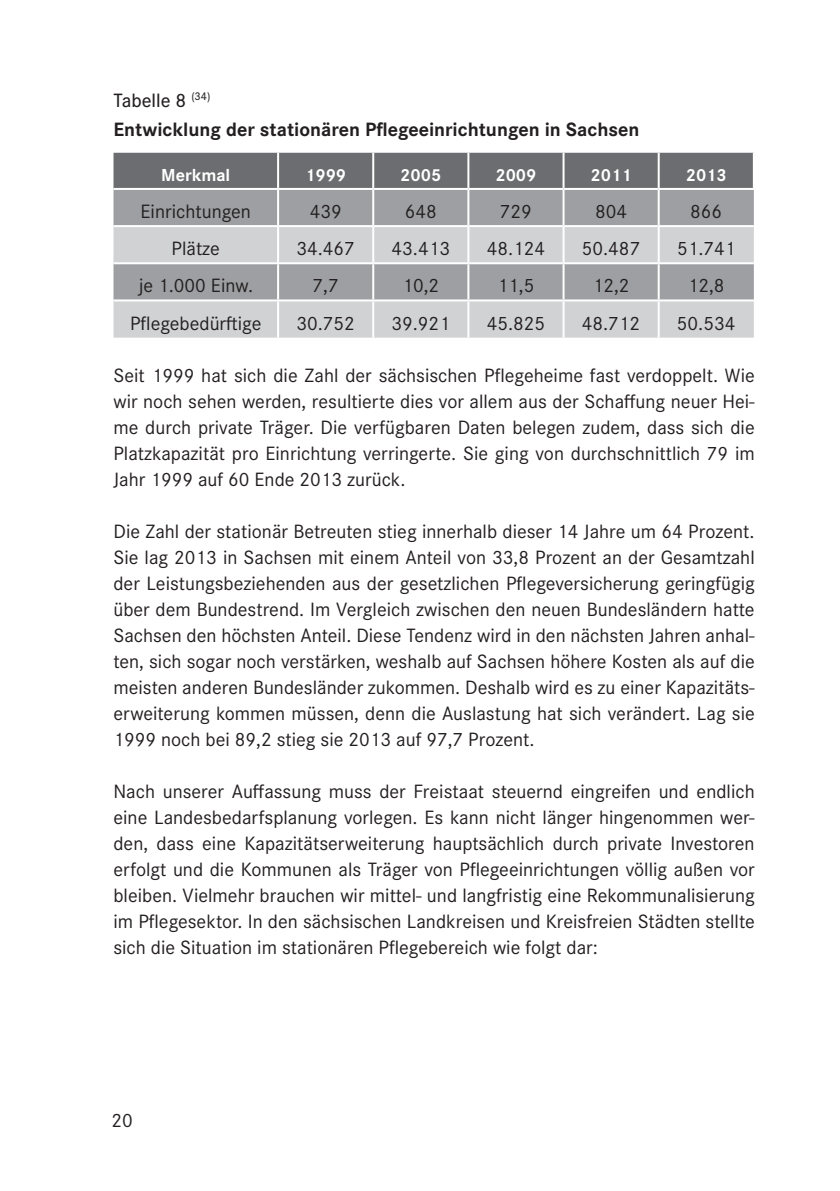
<style>
.page{position:relative;width:840px;height:1191px;background:#fff}
.page>*{position:absolute;margin:0;border:0;box-sizing:border-box;transform-origin:0 0}
.t1{font:20px/26px "Corporate S Pro";color:#231f20;text-align:justify}
.t2{font:700 20px/28.8px "Corporate S Pro";color:#231f20}
.t3{font:700 18px "Corporate S Pro";color:#fff}
.s1{font-weight:500}
</style>
<div class="page">
<div style="left:113px;top:153px;width:639px;height:35px;background:#6c6d70"></div>
<div style="left:113px;top:190px;width:640px;height:35px;background:#9d9fa2"></div>
<svg style="left:113px;top:227px;width:640px;height:111px;background:#c0c2c4"></svg>
<hr style="left:277px;top:190px;width:2px;height:35px;background:#fff">
<hr style="left:372px;top:190px;width:2px;height:35px;background:#fff">
<hr style="left:467px;top:190px;width:2px;height:35px;background:#fff">
<hr style="left:562px;top:190px;width:2px;height:35px;background:#fff">
<hr style="left:657px;top:190px;width:2px;height:35px;background:#fff">
<hr style="left:277px;top:227px;width:2px;height:35px;background:#fff">
<hr style="left:372px;top:227px;width:2px;height:35px;background:#fff">
<hr style="left:467px;top:227px;width:2px;height:35px;background:#fff">
<hr style="left:562px;top:227px;width:2px;height:35px;background:#fff">
<hr style="left:657px;top:227px;width:2px;height:35px;background:#fff">
<hr style="left:113px;top:262px;width:165px;height:2px;background:#fff">
<hr style="left:278px;top:262px;width:95px;height:2px;background:#fff">
<hr style="left:277px;top:264px;width:2px;height:35px;background:#fff">
<hr style="left:373px;top:262px;width:95px;height:2px;background:#fff">
<hr style="left:372px;top:264px;width:2px;height:35px;background:#fff">
<hr style="left:468px;top:262px;width:95px;height:2px;background:#fff">
<hr style="left:467px;top:264px;width:2px;height:35px;background:#fff">
<hr style="left:563px;top:262px;width:95px;height:2px;background:#fff">
<hr style="left:562px;top:264px;width:2px;height:35px;background:#fff">
<hr style="left:658px;top:262px;width:95px;height:2px;background:#fff">
<hr style="left:657px;top:264px;width:2px;height:35px;background:#fff">
<hr style="left:113px;top:299px;width:165px;height:2px;background:#fff">
<hr style="left:278px;top:299px;width:95px;height:2px;background:#fff">
<hr style="left:277px;top:301px;width:2px;height:37px;background:#fff">
<hr style="left:373px;top:299px;width:95px;height:2px;background:#fff">
<hr style="left:372px;top:301px;width:2px;height:37px;background:#fff">
<hr style="left:468px;top:299px;width:95px;height:2px;background:#fff">
<hr style="left:467px;top:301px;width:2px;height:37px;background:#fff">
<hr style="left:563px;top:299px;width:95px;height:2px;background:#fff">
<hr style="left:562px;top:301px;width:2px;height:37px;background:#fff">
<hr style="left:658px;top:299px;width:95px;height:2px;background:#fff">
<hr style="left:657px;top:301px;width:2px;height:37px;background:#fff">
<hr style="left:277px;top:153px;width:2px;height:35px;background:#fff">
<hr style="left:372px;top:153px;width:2px;height:35px;background:#fff">
<hr style="left:467px;top:153px;width:2px;height:35px;background:#fff">
<hr style="left:562px;top:153px;width:2px;height:35px;background:#fff">
<hr style="left:657px;top:153px;width:2px;height:35px;background:#fff">
<p class="t2" style="left:113px;top:84px;width:527px"><span class="s1">Tabelle 8</span> <sup>(34)<br></sup>Entwicklung der stationären Pflegeeinrichtungen in Sachsen</p>
<p class="t3" style="left:161px;top:161px;width:70px">Merkmal</p>
<p class="t3" style="left:305px;top:161px;width:43px">1999</p>
<p class="t3" style="left:400px;top:161px;width:43px">2005</p>
<p class="t3" style="left:495px;top:161px;width:43px">2009</p>
<p class="t3" style="left:590px;top:161px;width:43px">2011</p>
<p class="t3" style="left:685px;top:161px;width:43px">2013</p>
<p class="t1" style="left:140px;top:197px;width:112px">Einrichtungen</p>
<p class="t1" style="left:309px;top:197px;width:33px">439</p>
<p class="t1" style="left:404px;top:197px;width:33px">648</p>
<p class="t1" style="left:499px;top:197px;width:33px">729</p>
<p class="t1" style="left:594px;top:197px;width:33px">804</p>
<p class="t1" style="left:689px;top:197px;width:33px">866</p>
<p class="t1" style="left:171px;top:234px;width:50px">Plätze</p>
<p class="t1" style="left:296px;top:234px;width:60px">34.467</p>
<p class="t1" style="left:391px;top:234px;width:60px">43.413</p>
<p class="t1" style="left:486px;top:234px;width:60px">48.124</p>
<p class="t1" style="left:581px;top:234px;width:60px">50.487</p>
<p class="t1" style="left:676px;top:234px;width:60px">51.741</p>
<p class="t1" style="left:138px;top:271px;width:116px">je 1.000 Einw.</p>
<p class="t1" style="left:312px;top:271px;width:28px">7,7</p>
<p class="t1" style="left:402px;top:271px;width:38px">10,2</p>
<p class="t1" style="left:497px;top:271px;width:38px">11,5</p>
<p class="t1" style="left:592px;top:271px;width:38px">12,2</p>
<p class="t1" style="left:687px;top:271px;width:38px">12,8</p>
<p class="t1" style="left:130px;top:308px;width:133px">Pflegebedürftige</p>
<p class="t1" style="left:296px;top:308px;width:60px">30.752</p>
<p class="t1" style="left:391px;top:308px;width:60px">39.921</p>
<p class="t1" style="left:486px;top:308px;width:60px">45.825</p>
<p class="t1" style="left:581px;top:308px;width:60px">48.712</p>
<p class="t1" style="left:676px;top:308px;width:60px">50.534</p>
<p class="t1" style="left:113px;top:360px;width:642px">Seit 1999 hat sich die Zahl der sächsischen Pflegeheime fast verdoppelt. Wie wir noch sehen werden, resultierte dies vor allem aus der Schaffung neuer Hei&shy;me durch private Träger. Die verfügbaren Daten belegen zudem, dass sich die Platzkapazität pro Einrichtung verringerte. Sie ging von durchschnittlich 79 im Jahr 1999 auf 60 Ende 2013 zurück.</p>
<p class="t1" style="left:113px;top:516px;width:642px">Die Zahl der stationär Betreuten stieg innerhalb dieser 14 Jahre um 64 Prozent.<br>Sie lag 2013 in Sachsen mit einem Anteil von 33,8 Prozent an der Gesamtzahl der Leistungsbeziehenden aus der gesetzlichen Pflegeversicherung geringfügig über dem Bundestrend. Im Vergleich zwischen den neuen Bundesländern hatte Sachsen den höchsten Anteil. Diese Tendenz wird in den nächsten Jahren anhal&shy;ten, sich sogar noch verstärken, weshalb auf Sachsen höhere Kosten als auf die meisten anderen Bundesländer zukommen. Deshalb wird es zu einer Kapazitäts&shy;erweiterung kommen müssen, denn die Auslastung hat sich verändert. Lag sie 1999 noch bei 89,2 stieg sie 2013 auf 97,7 Prozent.</p>
<p class="t1" style="left:113px;top:776px;width:642px">Nach unserer Auffassung muss der Freistaat steuernd eingreifen und endlich eine Landesbedarfsplanung vorlegen. Es kann nicht länger hingenommen wer&shy;den, dass eine Kapazitätserweiterung hauptsächlich durch private Investoren erfolgt und die Kommunen als Träger von Pflegeeinrichtungen völlig außen vor bleiben. Vielmehr brauchen wir mittel- und langfristig eine Rekommunalisierung im Pflegesektor. In den sächsischen Landkreisen und Kreisfreien Städten stellte sich die Situation im stationären Pflegebereich wie folgt dar:</p>
<p class="t1" style="left:111px;top:1106px;width:23px">20</p>
</div>
